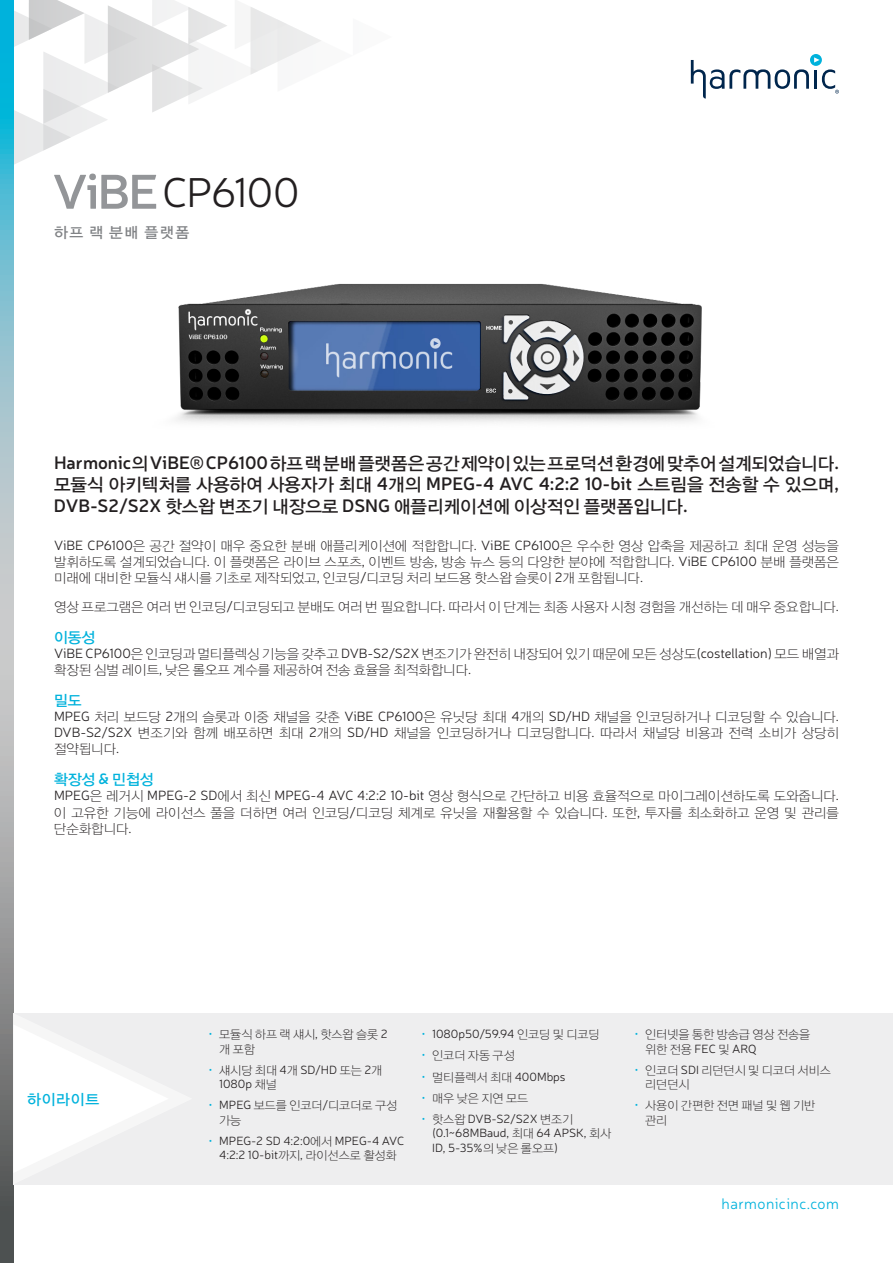
<style>
.page{position:relative;width:893px;height:1263px;background:#fff}
.page>*{position:absolute;margin:0;border:0;box-sizing:border-box;transform-origin:0 0}
.t1{font:300 42px "Neris";letter-spacing:-.025em;color:#231f20}
.t2{font:18px/21.6px "YDIYGO330";color:#231f20;text-align:justify}
.t3{font:15px "YDIYGO330";color:#00b2dc}
.t4{font:300 15px "Neris";letter-spacing:.03em;color:#00b2dc}
.t5{font:15px "YDIYGO330";letter-spacing:.105em;color:#808285}
.t6{font:13.5px/16.2px "YDIYGO310";color:#231f20;text-align:justify}
.t7{font:12px/14.4px "YDIYGO310";color:#231f20}
.t8{font:300 12px/14.4px "Neris";color:#231f20;text-align:center}
.s1{font-family:"Neris";font-weight:600}
.s2{font-family:"Neris";font-weight:300}
.s3{font-family:"Neris";font-weight:300;color:#00b2dc}
.s4{font-family:"YDIYGO310";font-weight:400}
.s5{color:#00b2dc}
</style>
<div class="page">
<svg style="left:810px;top:54px;width:12px;height:12px"></svg>
<svg style="left:691px;top:57px;width:148px;height:42px"></svg>
<svg style="left:0;top:209px;width:14px;height:1054px;background:#99a8ac"></svg>
<div style="left:14px;top:1013px;width:879px;height:171px;background:#eeeeef"></div>
<svg style="left:14px;top:1025px;width:154px;height:148px"></svg>
<svg style="left:0;top:0;width:321px;height:209px"></svg>
<img style="left:176px;top:283px;width:526px;height:140px">
<h1 class="t1" style="left:162px;top:165px;width:139px">CP6100</h1>
<p class="t5" style="left:54px;top:224px;width:137px">하프 랙 분배 플랫폼</p>
<h2 class="t2" style="left:54px;top:453px;width:786px"><span class="s1">Harmonic</span>의 <span class="s1">ViBE® CP6100</span> 하프랙분배플랫폼은공간제약이있는프로덕션환경에맞추어설계되었습니다<span class="s1">. </span>모듈식 아키텍처를 사용하여 사용자가 최대 <span class="s1">4</span>개의 <span class="s1">MPEG-4 AVC 4:2:2 10-bit</span> 스트림을 전송할 수 있으며<span class="s1">, DVB-S2/S2X</span> 핫스왑 변조기 내장으로 <span class="s1">DSNG</span> 애플리케이션에 이상적인 플랫폼입니다<span class="s1">.</span></h2>
<p class="t6" style="left:54px;top:538px;width:786px"><span class="s2">ViBE CP6100</span>은 공간 절약이 매우 중요한 분배 애플리케이션에 적합합니다<span class="s2">. ViBE CP6100</span>은 우수한 영상 압축을 제공하고 최대 운영 성능을 발휘하도록 설계되었습니다<span class="s2">.</span> 이 플랫폼은 라이브 스포츠<span class="s2">,</span> 이벤트 방송<span class="s2">,</span> 방송 뉴스 등의 다양한 분야에 적합합니다<span class="s2">. ViBE CP6100</span> 분배 플랫폼은 미래에 대비한 모듈식 섀시를 기초로 제작되었고<span class="s2">,</span> 인코딩<span class="s2">/</span>디코딩 처리 보드용 핫스왑 슬롯이 <span class="s2">2</span>개 포함됩니다<span class="s2">.</span></p>
<p class="t6" style="left:54px;top:599px;width:786px">영상 프로그램은 여러 번 인코딩<span class="s2">/</span>디코딩되고 분배도 여러 번 필요합니다<span class="s2">.</span> 따라서 이 단계는 최종 사용자 시청 경험을 개선하는 데 매우 중요합니다<span class="s2">.</span></p>
<p class="t3" style="left:54px;top:629px;width:43px">이동성</p>
<p class="t6" style="left:54px;top:646px;width:786px"><span class="s2">ViBE CP6100</span>은 인코딩과 멀티플렉싱 기능을 갖추고 <span class="s2">DVB-S2/S2X</span> 변조기가 완전히 내장되어 있기 때문에 모든 성상도<span class="s2">(costellation)</span> 모드 배열과 확장된 심벌 레이트<span class="s2">,</span> 낮은 롤오프 계수를 제공하여 전송 효율을 최적화합니다<span class="s2">.</span></p>
<p class="t3" style="left:54px;top:692px;width:29px">밀도</p>
<p class="t6" style="left:54px;top:709px;width:786px"><span class="s2">MPEG</span> 처리 보드당 <span class="s2">2</span>개의 슬롯과 이중 채널을 갖춘 <span class="s2">ViBE CP6100</span>은 유닛당 최대 <span class="s2">4</span>개의 <span class="s2">SD/HD</span> 채널을 인코딩하거나 디코딩할 수 있습니다<span class="s2">.<br>DVB-S2/S2X</span> 변조기와 함께 배포하면 최대 <span class="s2">2</span>개의 <span class="s2">SD/HD</span> 채널을 인코딩하거나 디코딩합니다<span class="s2">.</span> 따라서 채널당 비용과 전력 소비가 상당히 절약됩니다<span class="s2">.</span></p>
<p class="t3" style="left:54px;top:771px;width:101px">확장성 <span class="s1">&amp;</span> 민첩성</p>
<p class="t6" style="left:54px;top:788px;width:786px"><span class="s2">MPEG</span>은 레거시 <span class="s2">MPEG-2 SD</span>에서 최신 <span class="s2">MPEG-4 AVC 4:2:2 10-bit</span> 영상 형식으로 간단하고 비용 효율적으로 마이그레이션하도록 도와줍니다<span class="s2">. </span>이 고유한 기능에 라이선스 풀을 더하면 여러 인코딩<span class="s2">/</span>디코딩 체계로 유닛을 재활용할 수 있습니다<span class="s2">.</span> 또한<span class="s2">,</span> 투자를 최소화하고 운영 및 관리를 단순화합니다<span class="s2">.</span></p>
<p class="t3" style="left:27px;top:1091px;width:74px">하이라이트</p>
<p class="t7" style="left:219px;top:1028px;width:170px;text-indent:-11px"><span class="s3">•</span> 모듈식 하프 랙 섀시<span class="s2">,</span> 핫스왑 슬롯 <span class="s2">2 </span>개포함</p>
<p class="t7" style="left:208px;top:1063px;width:175px"><span class="s3">•</span> 섀시당 최대 <span class="s2">4</span>개 <span class="s2">SD/HD</span> 또는 <span class="s2">2</span>개</p>
<p class="t8" style="left:219px;top:1076px;width:59px">1080p <span class="s4">채널</span></p>
<p class="t7" style="left:219px;top:1099px;width:179px;text-indent:-11px"><span class="s3">•</span> <span class="s2">MPEG</span> 보드를 인코더<span class="s2">/</span>디코더로 구성 가능</p>
<p class="t8" style="left:208px;top:1133px;width:197px"><span class="s5">•</span> MPEG-2 SD 4:2:0<span class="s4">에서</span> MPEG-4 AVC<br>4:2:2 10-bit<span class="s4">까지</span>, <span class="s4">라이선스로 활성화</span></p>
<p class="t8" style="left:421px;top:1026px;width:179px"><span class="s5">•</span> 1080p50/59.94 <span class="s4">인코딩 및 디코딩</span></p>
<p class="t7" style="left:421px;top:1049px;width:95px"><span class="s3">•</span> 인코더 자동 구성</p>
<p class="t7" style="left:421px;top:1070px;width:146px"><span class="s3">•</span> 멀티플렉서 최대 <span class="s2">400Mbps</span></p>
<p class="t7" style="left:421px;top:1091px;width:108px"><span class="s3">•</span> 매우낮은지연모드</p>
<p class="t8" style="left:432px;top:1111px;width:180px;text-align:left;text-indent:-11px"><span class="s5">•</span> <span class="s4">핫스왑</span> DVB-S2/S2X <span class="s4">변조기 </span>(0.1~68MBaud, <span class="s4">최대</span> 64 APSK, <span class="s4">회사<br></span>ID, 5-35%<span class="s4">의 낮은 롤오프</span>)</p>
<p class="t7" style="left:634px;top:1028px;width:177px"><span class="s3">•</span> 인터넷을 통한 방송급 영상 전송을</p>
<p class="t8" style="left:645px;top:1041px;width:113px"><span class="s4">위한 전용</span> FEC <span class="s4">및</span> ARQ</p>
<p class="t7" style="left:645px;top:1063px;width:187px;text-indent:-11px"><span class="s3">•</span> 인코더 <span class="s2">SDI</span> 리던던시 및 디코더 서비스 리던던시</p>
<p class="t7" style="left:645px;top:1099px;width:172px;text-indent:-11px"><span class="s3">•</span> 사용이간편한전면패널및웹기반 관리</p>
<p class="t4" style="left:722px;top:1194px;width:119px">harmonicinc.com</p>
</div>
